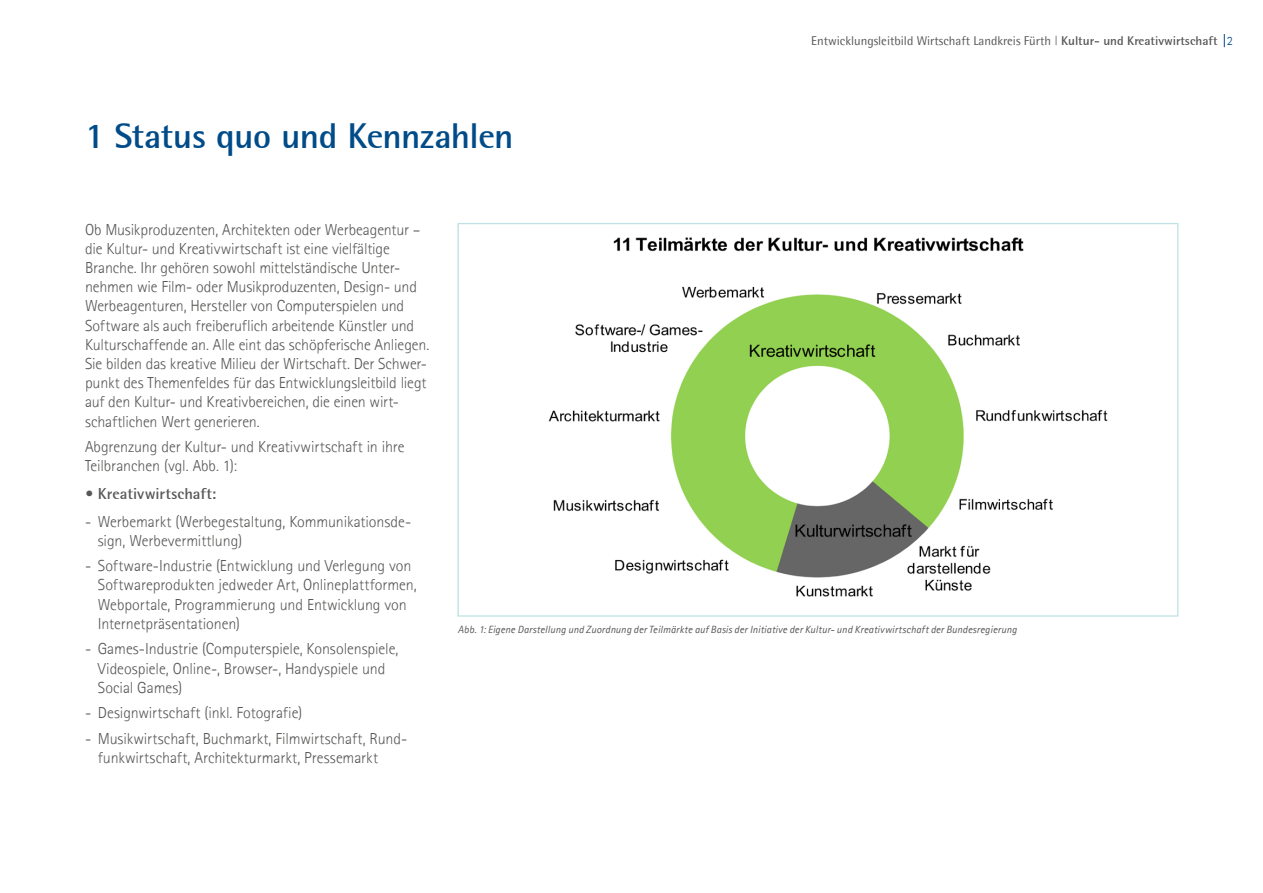
<style>
.page{position:relative;width:1263px;height:893px;background:#fff}
.page>*{position:absolute;margin:0;border:0;box-sizing:border-box;transform-origin:0 0}
.t1{font:700 36px "Rotis Semi Sans 55";letter-spacing:-.02em;color:#004b88}
.t2{font:300 15.9px/19.2px "Agfa Rotis Sans Serif";letter-spacing:-.01em;color:#575756}
.t3{font:700 15.9px "Rotis Semi Sans 55";color:#575756}
.t4{font:12.75px "Rotis Semi Sans";color:#575756}
.t5{font:italic 10.5px "Agfa Rotis Sans Serif";letter-spacing:.01em;color:#575756}
.s1{font-family:"Helvetica Neue";font-weight:300}
.s2{font-family:"Rotis Semi Sans 55";font-weight:700}
.s3{font-family:"Agfa Rotis Sans Serif";font-weight:300;color:#004b88}
</style>
<div class="page">
<svg style="left:1224px;top:34px;width:1px;height:13px"></svg>
<img style="left:457px;top:223px;width:722px;height:394px">
<h1 class="t1" style="left:85px;top:114px;width:430px">1 Status quo und Kennzahlen</h1>
<p class="t4" style="left:811px;top:33px;width:423px">Entwicklungsleitbild Wirtschaft Landkreis Fürth <span class="s1">|</span> <span class="s2">Kultur- und Kreativwirtschaft</span> <span class="s3">2</span></p>
<p class="t2" style="left:85px;top:220px;width:346px">Ob Musikproduzenten, Architekten oder Werbeagentur – die Kultur- und Kreativwirtschaft ist eine vielfältige Branche. Ihr gehören sowohl mittelständische Unter&shy;nehmen wie Film- oder Musikproduzenten, Design- und Werbeagenturen, Hersteller von Computerspielen und Software als auch freiberuflich arbeitende Künstler und Kulturschaffende an. Alle eint das schöpferische Anliegen.<br>Sie bilden das kreative Milieu der Wirtschaft. Der Schwer&shy;punkt des Themenfeldes für das Entwicklungsleitbild liegt auf den Kultur- und Kreativbereichen, die einen wirt&shy;schaftlichen Wert generieren.</p>
<p class="t2" style="left:85px;top:437px;width:321px">Abgrenzung der Kultur- und Kreativwirtschaft in ihre<br>Teilbranchen (vgl. Abb. 1):</p>
<p class="t3" style="left:85px;top:484px;width:133px">• Kreativwirtschaft:</p>
<p class="t2" style="left:98px;top:511px;width:315px;text-indent:-13px">- Werbemarkt (Werbegestaltung, Kommunikationsde&shy;sign, Werbevermittlung)</p>
<p class="t2" style="left:98px;top:556px;width:321px;text-indent:-13px">- Software-Industrie (Entwicklung und Verlegung von Softwareprodukten jedweder Art, Onlineplattformen, Webportale, Programmierung und Entwicklung von Internetpräsentationen)</p>
<p class="t2" style="left:98px;top:639px;width:302px;text-indent:-13px">- Games-Industrie (Computerspiele, Konsolenspiele,<br>Videospiele, Online-, Browser-, Handyspiele und<br>Social Games)</p>
<p class="t2" style="left:85px;top:703px;width:219px">- Designwirtschaft (inkl. Fotografie)</p>
<p class="t2" style="left:98px;top:728px;width:311px;text-indent:-13px">- Musikwirtschaft, Buchmarkt, Filmwirtschaft, Rund&shy;funkwirtschaft, Architekturmarkt, Pressemarkt</p>
<p class="t5" style="left:458px;top:623px;width:560px">Abb. 1: Eigene Darstellung und Zuordnung der Teilmärkte auf Basis der Initiative der Kultur- und Kreativwirtschaft der Bundesregierung</p>
</div>
